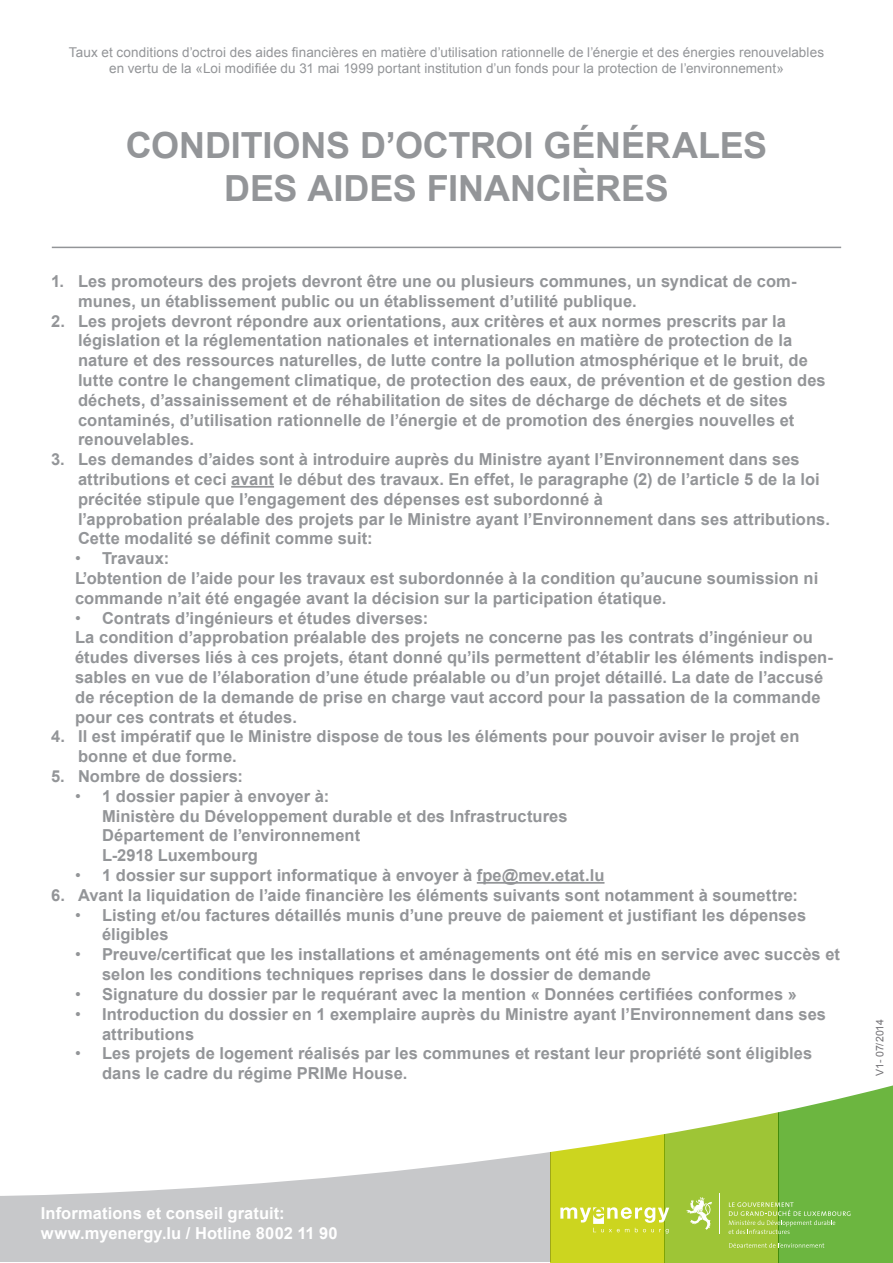
<style>
.page{position:relative;width:893px;height:1263px;background:#fff}
.page>*{position:absolute;margin:0;border:0;box-sizing:border-box;transform-origin:0 0}
.myenergy{font:700 36px/43.2px "Arial";letter-spacing:-.005em;color:#939598;text-align:center}
.myenergy-2{font:700 16.5px/19.8px "Arial";letter-spacing:.005em;color:#939598}
.myenergy-3{font:700 16.5px "Arial";letter-spacing:.005em;color:#fff}
.myenergy-4{font:13.5px "Arial";letter-spacing:.01em;color:#939598}
.myenergy-5{font:10.5px "Arial";letter-spacing:-.005em;color:#717074}
.s1{font-weight:400}
</style>
<div class="page">
<div style="left:779px;top:1054px;width:114px;height:209px;background:#6cb640"></div>
<div style="left:0;top:1054px;width:551px;height:208px;background:#c7c8ca"></div>
<div style="left:551px;top:1054px;width:114px;height:209px;background:#ccd51f"></div>
<div style="left:665px;top:1054px;width:114px;height:209px;background:#9ec536"></div>
<svg style="left:0;top:1054px;width:893px;height:142px;fill:#fff"></svg>
<svg style="left:560px;top:1207px;width:109px;height:26px"></svg>
<svg style="left:729px;top:1202px;width:121px;height:32px"></svg>
<svg style="left:686px;top:1197px;width:26px;height:33px"></svg>
<hr style="left:719px;top:1193px;width:1px;height:41px;background:#fff">
<svg style="left:729px;top:1243px;width:95px;height:5px"></svg>
<hr style="left:52px;top:247px;width:789px;height:1px;background:#939598">
<hr style="left:231px;top:486px;width:43px;height:2px;background:#939598">
<hr style="left:477px;top:882px;width:127px;height:2px;background:#939598">
<p class="myenergy-4" style="left:69px;top:43px;width:757px">Taux et conditions d’octroi des aides financières en matière d’utilisation rationnelle de l’énergie et des énergies renouvelables</p>
<p class="myenergy-4" style="left:109px;top:59px;width:676px">en vertu de la «Loi modifiée du 31 mai 1999 portant institution d’un fonds pour la protection de l’environnement»</p>
<p class="myenergy" style="left:126px;top:125px;width:643px">CONDITIONS D’OCTROI GÉNÉRALES<br>DES AIDES FINANCIÈRES</p>
<p class="myenergy-2" style="left:78px;top:272px;width:720px;text-indent:-27px">1. Les promoteurs des projets devront être une ou plusieurs communes, un syndicat de com&shy;munes, un établissement public ou un établissement d’utilité publique.</p>
<p class="myenergy-2" style="left:78px;top:311px;width:749px;text-indent:-27px">2. Les projets devront répondre aux orientations, aux critères et aux normes prescrits par la législation et la réglementation nationales et internationales en matière de protection de la nature et des ressources naturelles, de lutte contre la pollution atmosphérique et le bruit, de lutte contre le changement climatique, de protection des eaux, de prévention et de gestion des déchets, d’assainissement et de réhabilitation de sites de décharge de déchets et de sites contaminés, d’utilisation rationnelle de l’énergie et de promotion des énergies nouvelles et renouvelables.</p>
<p class="myenergy-2" style="left:78px;top:450px;width:754px;text-indent:-27px">3. Les demandes d’aides sont à introduire auprès du Ministre ayant l’Environnement dans ses attributions et ceci avant le début des travaux. En effet, le paragraphe (2) de l’article 5 de la loi précitée stipule que l’engagement des dépenses est subordonné à<br>l’approbation préalable des projets par le Ministre ayant l’Environnement dans ses attributions.<br>Cette modalité se définit comme suit:</p>
<p class="myenergy-2" style="left:75px;top:549px;width:96px"><span class="s1">•</span> Travaux:</p>
<p class="myenergy-2" style="left:75px;top:569px;width:745px">L’obtention de l’aide pour les travaux est subordonnée à la condition qu’aucune soumission ni commande n’ait été engagée avant la décision sur la participation étatique.</p>
<p class="myenergy-2" style="left:75px;top:608px;width:355px"><span class="s1">•</span> Contrats d’ingénieurs et études diverses:</p>
<p class="myenergy-2" style="left:75px;top:628px;width:759px">La condition d’approbation préalable des projets ne concerne pas les contrats d’ingénieur ou études diverses liés à ces projets, étant donné qu’ils permettent d’établir les éléments indispen&shy;sables en vue de l’élaboration d’une étude préalable ou d’un projet détaillé. La date de l’accusé de réception de la demande de prise en charge vaut accord pour la passation de la commande pour ces contrats et études.</p>
<p class="myenergy-2" style="left:78px;top:727px;width:723px;text-indent:-27px">4. Il est impératif que le Ministre dispose de tous les éléments pour pouvoir aviser le projet en bonne et due forme.</p>
<p class="myenergy-2" style="left:51px;top:767px;width:193px">5. Nombre de dossiers:</p>
<p class="myenergy-2" style="left:102px;top:787px;width:467px;text-indent:-27px"><span class="s1">•</span> 1 dossier papier à envoyer à:<br>Ministère du Développement durable et des Infrastructures Département de l’environnement<br>L-2918 Luxembourg</p>
<p class="myenergy-2" style="left:75px;top:866px;width:531px"><span class="s1">•</span> 1 dossier sur support informatique à envoyer à fpe@mev.etat.lu</p>
<p class="myenergy-2" style="left:51px;top:886px;width:749px">6. Avant la liquidation de l’aide financière les éléments suivants sont notamment à soumettre:</p>
<p class="myenergy-2" style="left:102px;top:905px;width:706px;text-indent:-27px"><span class="s1">•</span> Listing et/ou factures détaillés munis d’une preuve de paiement et justifiant les dépenses éligibles</p>
<p class="myenergy-2" style="left:102px;top:945px;width:739px;text-indent:-27px"><span class="s1">•</span> Preuve/certificat que les installations et aménagements ont été mis en service avec succès et selon les conditions techniques reprises dans le dossier de demande</p>
<p class="myenergy-2" style="left:75px;top:985px;width:723px"><span class="s1">•</span> Signature du dossier par le requérant avec la mention « Données certifiées conformes »</p>
<p class="myenergy-2" style="left:102px;top:1004px;width:726px;text-indent:-27px"><span class="s1">•</span> Introduction du dossier en 1 exemplaire auprès du Ministre ayant l’Environnement dans ses attributions</p>
<p class="myenergy-2" style="left:102px;top:1044px;width:712px;text-indent:-27px"><span class="s1">•</span> Les projets de logement réalisés par les communes et restant leur propriété sont éligibles dans le cadre du régime PRIMe House.</p>
<p class="myenergy-5" style="left:873px;top:1076px;width:58px;rotate:-90deg">V1- 07/2014</p>
<p class="myenergy-3" style="left:41px;top:1203px;width:245px">Informations et conseil gratuit:</p>
<p class="myenergy-3" style="left:41px;top:1222px;width:298px">www.myenergy.lu / Hotline 8002 11 90</p>
</div>
